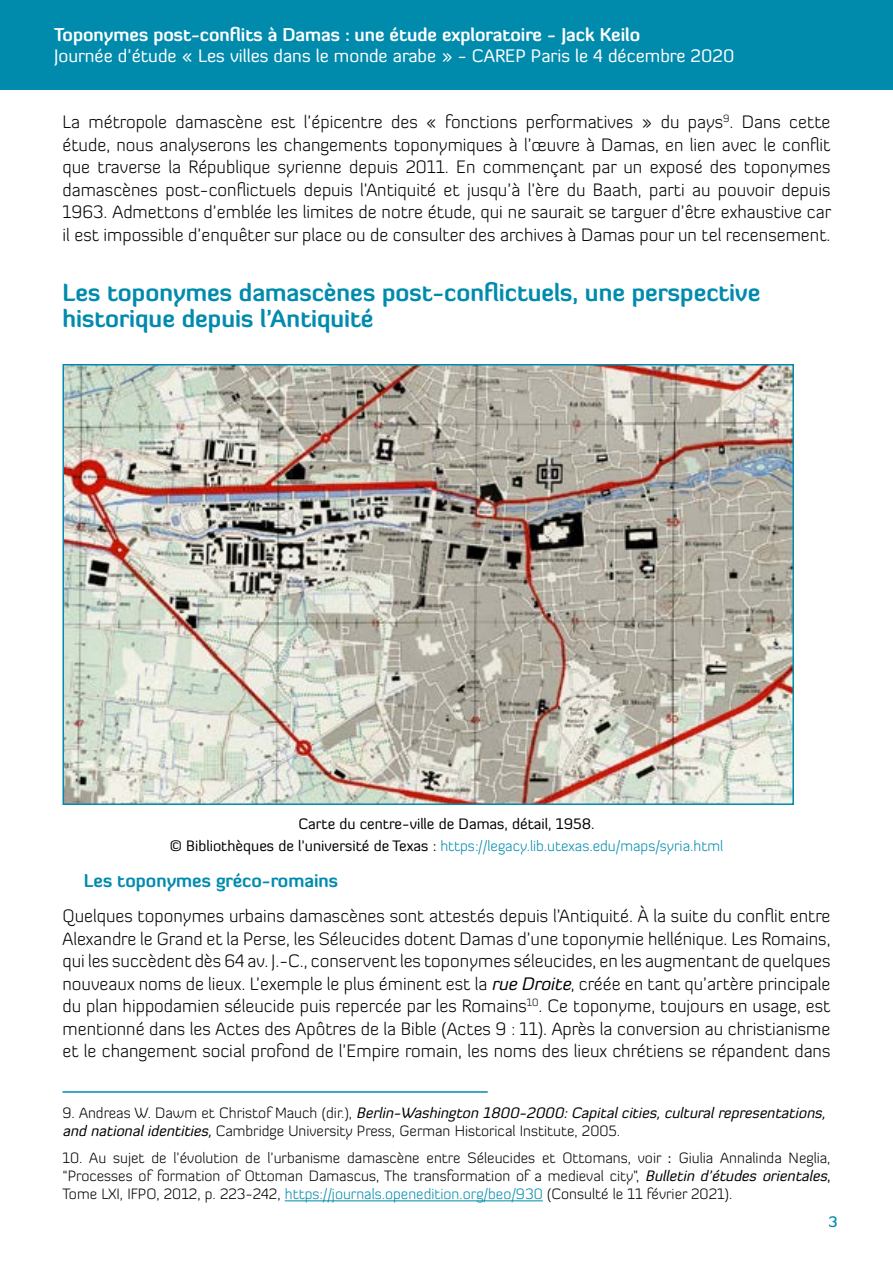
<style>
.page{position:relative;width:893px;height:1263px;background:#fff}
.page>*{position:absolute;margin:0;border:0;box-sizing:border-box;transform-origin:0 0}
.t1{font:700 24px/26px "Diavlo";color:#008bad}
.t2{font:300 18px/22.5px "Diavlo";color:#000;text-align:justify}
.t3{font:18px "Diavlo";color:#fff}
.t4{font:700 18px "Diavlo";color:#fff}
.t5{font:700 18px "Diavlo";color:#008bad}
.t6{font:300 15px/18px "Diavlo";color:#000}
.t7{font:15px/22.5px "Diavlo";color:#000;text-align:center}
.t8{font:500 15px "Diavlo";color:#008bad}
.s1{font-weight:300;color:#008bad}
.s2{font-weight:400;font-style:italic}
.s3{font-family:"Times New Roman";font-weight:400}
.s4{font-weight:400}
.s5{color:#008bad}
</style>
<div class="page">
<div style="left:0;top:0;width:893px;height:89px;background:#008bad"></div>
<img style="left:66px;top:367px;width:725px;height:435px">
<div style="left:63px;top:364px;width:731px;height:441px;border:2px solid #008bad"></div>
<hr style="left:63px;top:1091px;width:425px;height:2px;background:#008bad">
<hr style="left:285px;top:1200px;width:258px;height:1px;background:#008bad">
<p class="t4" style="left:54px;top:23px;width:588px">Toponymes post-conflits à Damas : une étude exploratoire - Jack Keilo</p>
<p class="t3" style="left:54px;top:45px;width:682px">Journée d’étude « Les villes dans le monde arabe » - CAREP Paris le 4 décembre 2020</p>
<p class="t2" style="left:63px;top:111px;width:770px">La métropole damascène est l’épicentre des « fonctions performatives » du pays<sup>9</sup>. Dans cette étude, nous analyserons les changements toponymiques à l’œuvre à Damas, en lien avec le conflit que traverse la République syrienne depuis 2011. En commençant par un exposé des toponymes damascènes post-conflictuels depuis l’Antiquité et jusqu’à l’ère du Baath, parti au pouvoir depuis 1963. Admettons d’emblée les limites de notre étude, qui ne saurait se targuer d’être exhaustive car il est impossible d’enquêter sur place ou de consulter des archives à Damas pour un tel recensement.</p>
<h1 class="t1" style="left:63px;top:279px;width:699px">Les toponymes damascènes post-conflictuels, une perspective historique depuis l’Antiquité</h1>
<p class="t7" style="left:170px;top:812px;width:555px">Carte du centre-ville de Damas, détail, 1958.<br>© Bibliothèques de l’université de Texas : <span class="s1">https://legacy.lib.utexas.edu/maps/syria.html</span></p>
<p class="t5" style="left:84px;top:869px;width:256px">Les toponymes gréco-romains</p>
<p class="t2" style="left:62px;top:904px;width:770px">Quelques toponymes urbains damascènes sont attestés depuis l’Antiquité. À la suite du conflit entre Alexandre le Grand et la Perse, les Séleucides dotent Damas d’une toponymie hellénique. Les Romains, qui les succèdent dès 64 av. J.-C., conservent les toponymes séleucides, en les augmentant de quelques nouveaux noms de lieux. L’exemple le plus éminent est la <span class="s2">rue Droite</span>, créée en tant qu’artère principale du plan hippodamien séleucide puis repercée par les Romains<sup>10</sup>. Ce toponyme, toujours en usage, est mentionné dans les Actes des Apôtres de la Bible (Actes 9 : 11). Après la conversion au christianisme et le changement social profond de l’Empire romain, les noms des lieux chrétiens se répandent dans</p>
<p class="t6" style="left:62px;top:1104px;width:768px">9 . A n d r e a s W. D a w m e t C h r i s t o f M a u c h ( d i r. ) , <span class="s2">Berlin-Washington 1800-2000:Capitalcities,culturalrepresentations, and nationalidentities,</span>Cambridge University Press, German Historical Institute, 2005.</p>
<p class="t6" style="left:62px;top:1148px;width:770px;text-align:justify">10. Au sujet de l’évolution de l’urbanisme damascène entre Séleucides et Ottomans, voir <span class="s3">:</span> Giulia Annalinda Neglia, “Processes of formation of Ottoman Damascus, The transformation of a medieval city”, <span class="s2">Bulletin d’études orientales</span><span class="s4">, </span>Tome LXI, IFPO, 2012, p. 223-242, <span class="s5">https://journals.openedition.org/beo/930</span> (Consulté le 11 février 2021).</p>
<p class="t8" style="left:828px;top:1212px;width:11px">3</p>
</div>
